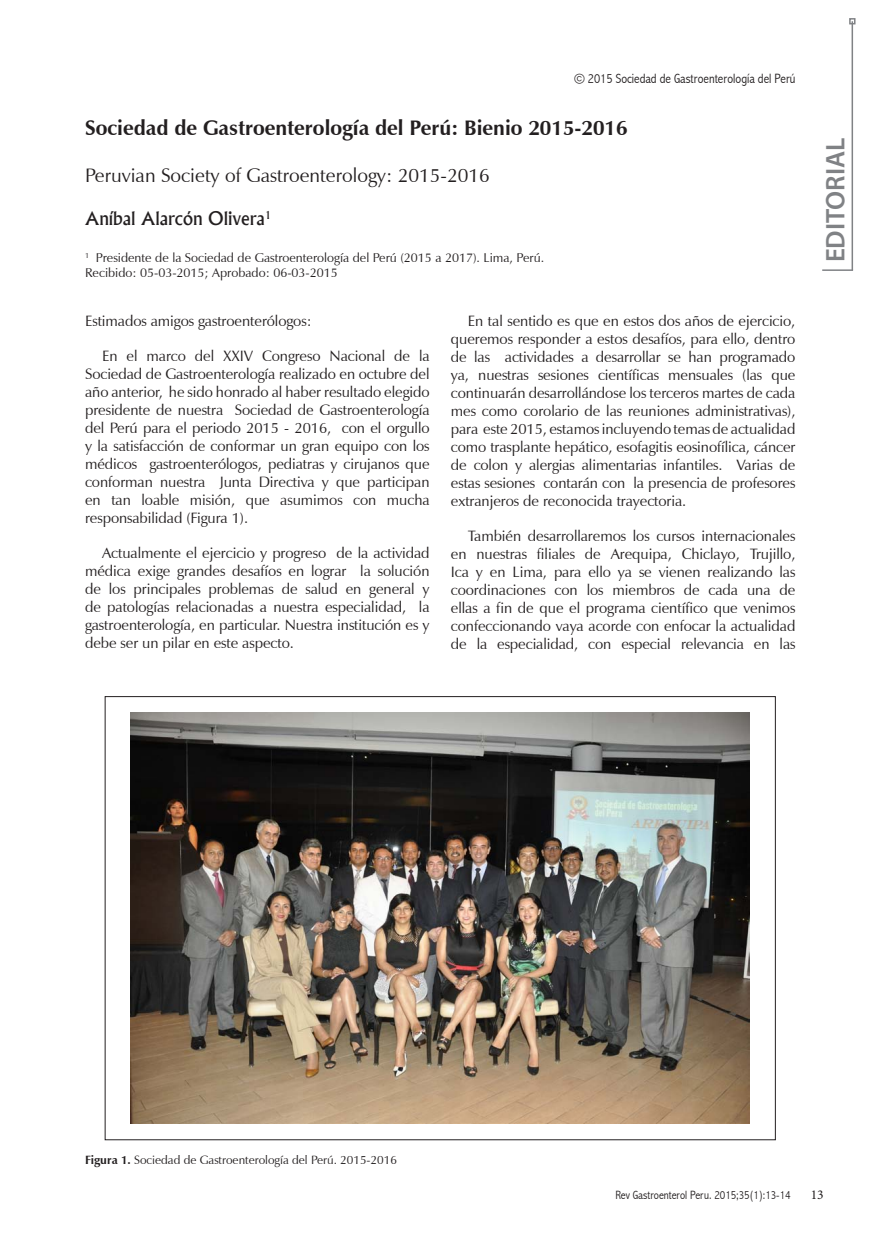
<style>
.page{position:relative;width:872px;height:1255px;background:#fff}
.page>*{position:absolute;margin:0;border:0;box-sizing:border-box;transform-origin:0 0}
.t1{font:600 27px "Myriad Pro";color:#808285}
.t2{font:700 21px "Zapf Humanist 601 BT";color:#231f20}
.t3{font:19.5px "Zapf Humanist 601 BT";color:#231f20}
.t4{font:500 18px "Albertus";color:#231f20}
.t5{font:15px/18px "Zapf Humanist 601 BT";letter-spacing:-.005em;color:#231f20;text-align:justify}
.t6{font:300 condensed 13.5px "Abadi";color:#231f20}
.t7{font:13.5px "Minion Pro";color:#231f20}
.t8{font:12.75px/15.3px "Zapf Humanist 601 BT";color:#231f20}
.t9{font:12px "Zapf Humanist 601 BT";color:#231f20}
.t10{font:300 condensed 12px "Abadi";color:#231f20}
.s1{font-weight:700}
</style>
<div class="page">
<hr style="left:851px;top:21px;width:2px;height:249px;background:#808285">
<hr style="left:822px;top:269px;width:31px;height:2px;background:#808285">
<svg style="left:849px;top:18px;width:6px;height:6px"></svg>
<img style="left:131px;top:712px;width:618px;height:411px">
<p class="t6" style="left:574px;top:71px;width:223px">© 2015 Sociedad de Gastroenterología del Perú</p>
<h2 class="t2" style="left:85px;top:115px;width:544px">Sociedad de Gastroenterología del Perú: Bienio 2015-2016</h2>
<h3 class="t3" style="left:85px;top:163px;width:406px">Peruvian Society of Gastroenterology: 2015-2016</h3>
<p class="t4" style="left:85px;top:207px;width:188px">Aníbal Alarcón Olivera<sup>1</sup></p>
<p class="t8" style="left:85px;top:250px;width:460px"><sup>1</sup> Presidente de la Sociedad de Gastroenterología del Perú (2015 a 2017). Lima, Perú.<br>Recibido: 05-03-2015; Aprobado: 06-03-2015</p>
<p class="t5" style="left:85px;top:312px;width:228px">Estimados amigos gastroenterólogos:</p>
<p class="t5" style="left:85px;top:347px;width:346px;text-indent:17px">En el marco del XXIV Congreso Nacional de la Sociedad de Gastroenterología realizado en octubre del año anterior, he sido honrado al haber resultado elegido presidente de nuestra Sociedad de Gastroenterología del Perú para el periodo 2015 - 2016, con el orgullo y la satisfacción de conformar un gran equipo con los médicos gastroenterólogos, pediatras y cirujanos que conforman nuestra Junta Directiva y que participan en tan loable misión, que asumimos con mucha responsabilidad (Figura 1).</p>
<p class="t5" style="left:85px;top:544px;width:346px;text-indent:17px">Actualmente el ejercicio y progreso de la actividad médica exige grandes desafíos en lograr la solución de los principales problemas de salud en general y de patologías relacionadas a nuestra especialidad, la gastroenterología, en particular. Nuestra institución es y debe ser un pilar en este aspecto.</p>
<p class="t5" style="left:451px;top:312px;width:346px;text-indent:17px">En tal sentido es que en estos dos años de ejercicio, queremos responder a estos desafíos, para ello, dentro de las actividades a desarrollar se han programado ya, nuestras sesiones científicas mensuales (las que continuarán desarrollándose los terceros martes de cada mes como corolario de las reuniones administrativas), para este 2015, estamos incluyendo temas de actualidad como trasplante hepático, esofagitis eosinofílica, cáncer de colon y alergias alimentarias infantiles. Varias de estas sesiones contarán con la presencia de profesores extranjeros de reconocida trayectoria.</p>
<p class="t5" style="left:451px;top:527px;width:346px;text-indent:17px">También desarrollaremos los cursos internacionales en nuestras filiales de Arequipa, Chiclayo, Trujillo, Ica y en Lima, para ello ya se vienen realizando las coordinaciones con los miembros de cada una de ellas a fin de que el programa científico que venimos confeccionando vaya acorde con enfocar la actualidad de la especialidad, con especial relevancia en las</p>
<h1 class="t1" style="left:818px;top:262px;width:126px;rotate:-90deg">EDITORIAL</h1>
<p class="t9" style="left:85px;top:1152px;width:313px"><span class="s1">Figura 1.</span> Sociedad de Gastroenterología del Perú. 2015-2016</p>
<p class="t10" style="left:615px;top:1188px;width:177px">Rev Gastroenterol Peru. 2015;35(1):13-14</p>
<p class="t7" style="left:810px;top:1185px;width:14px">13</p>
</div>
